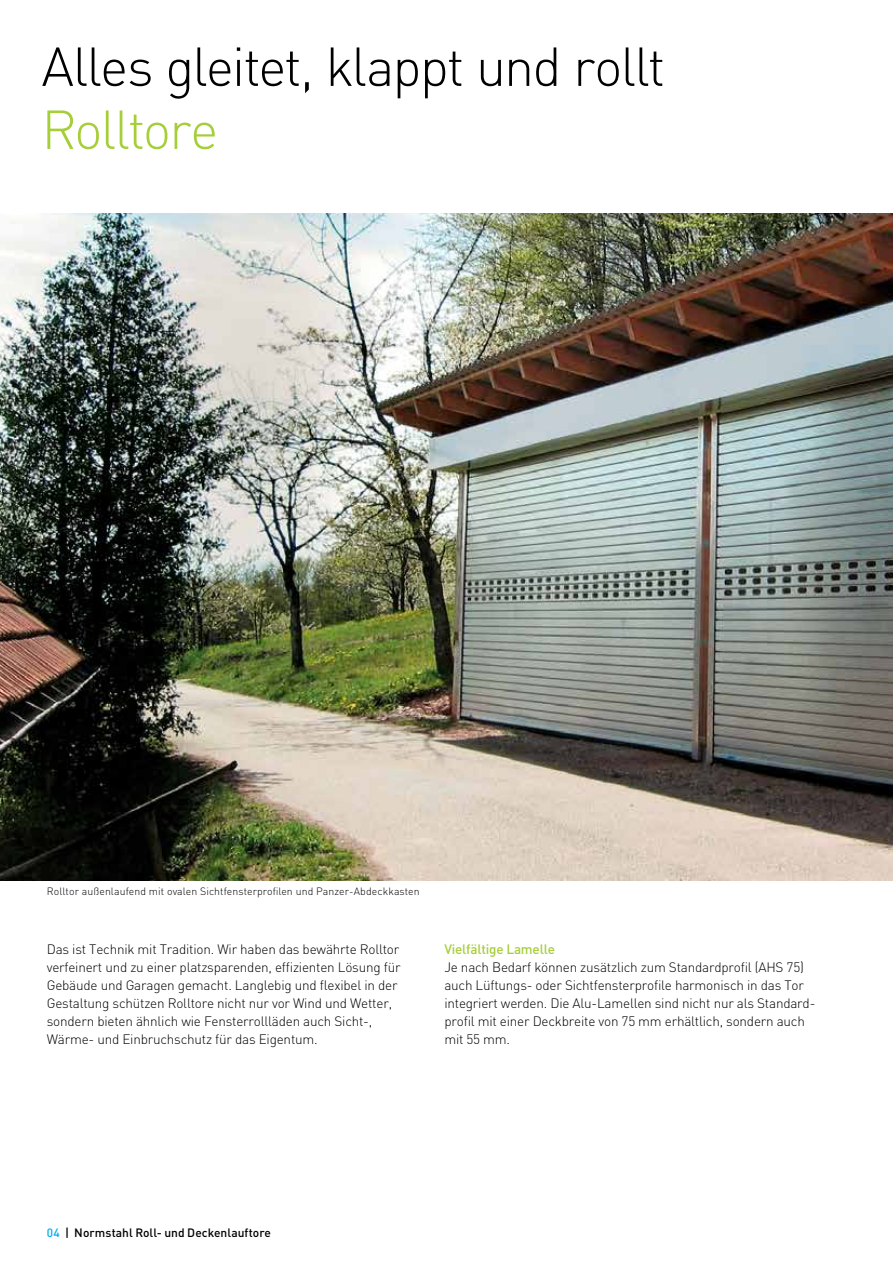
<style>
.page{position:relative;width:893px;height:1263px;background:#fff}
.page>*{position:absolute;margin:0;border:0;box-sizing:border-box;transform-origin:0 0}
.t1{font:300 54px "DIN Pro";letter-spacing:-.04em;color:#000}
.t2{font:300 54px "DIN Pro";letter-spacing:-.035em;color:#a6ce39}
.t3{font:300 13.5px/18px "DIN Pro";letter-spacing:-.015em;color:#000}
.t4{font:500 13.5px "DIN Pro";letter-spacing:-.015em;color:#a6ce39}
.t5{font:500 12px "DIN Pro";color:#000}
.t6{font:300 10.5px "DIN Pro";letter-spacing:.01em;color:#000}
.s1{color:#00aeef}
</style>
<div class="page">
<img style="left:0;top:213px;width:893px;height:667px">
<h1 class="t1" style="left:41px;top:30px;width:625px">Alles gleitet, klappt und rollt</h1>
<h1 class="t2" style="left:41px;top:93px;width:178px">Rolltore</h1>
<p class="t6" style="left:47px;top:884px;width:374px">Rolltor außenlaufend mit ovalen Sichtfensterprofilen und Panzer-Abdeckkasten</p>
<p class="t3" style="left:47px;top:940px;width:355px">Das ist Technik mit Tradition. Wir haben das bewährte Rolltor verfeinert und zu einer platzsparenden, effizienten Lösung für Gebäude und Garagen gemacht. Langlebig und flexibel in der Gestaltung schützen Rolltore nicht nur vor Wind und Wetter, sondern bieten ähnlich wie Fensterrollläden auch Sicht-, Wärme- und Einbruchschutz für das Eigentum.</p>
<p class="t4" style="left:444px;top:940px;width:112px">Vielfältige Lamelle</p>
<p class="t3" style="left:444px;top:958px;width:373px">Je nach Bedarf können zusätzlich zum Standardprofil (AHS 75) auch Lüftungs- oder Sichtfensterprofile harmonisch in das Tor integriert werden. Die Alu-Lamellen sind nicht nur als Standard&shy;profil mit einer Deckbreite von 75 mm erhältlich, sondern auch mit 55 mm.</p>
<p class="t5" style="left:47px;top:1225px;width:226px"><span class="s1">04</span> | Normstahl Roll- und Deckenlauftore</p>
</div>
